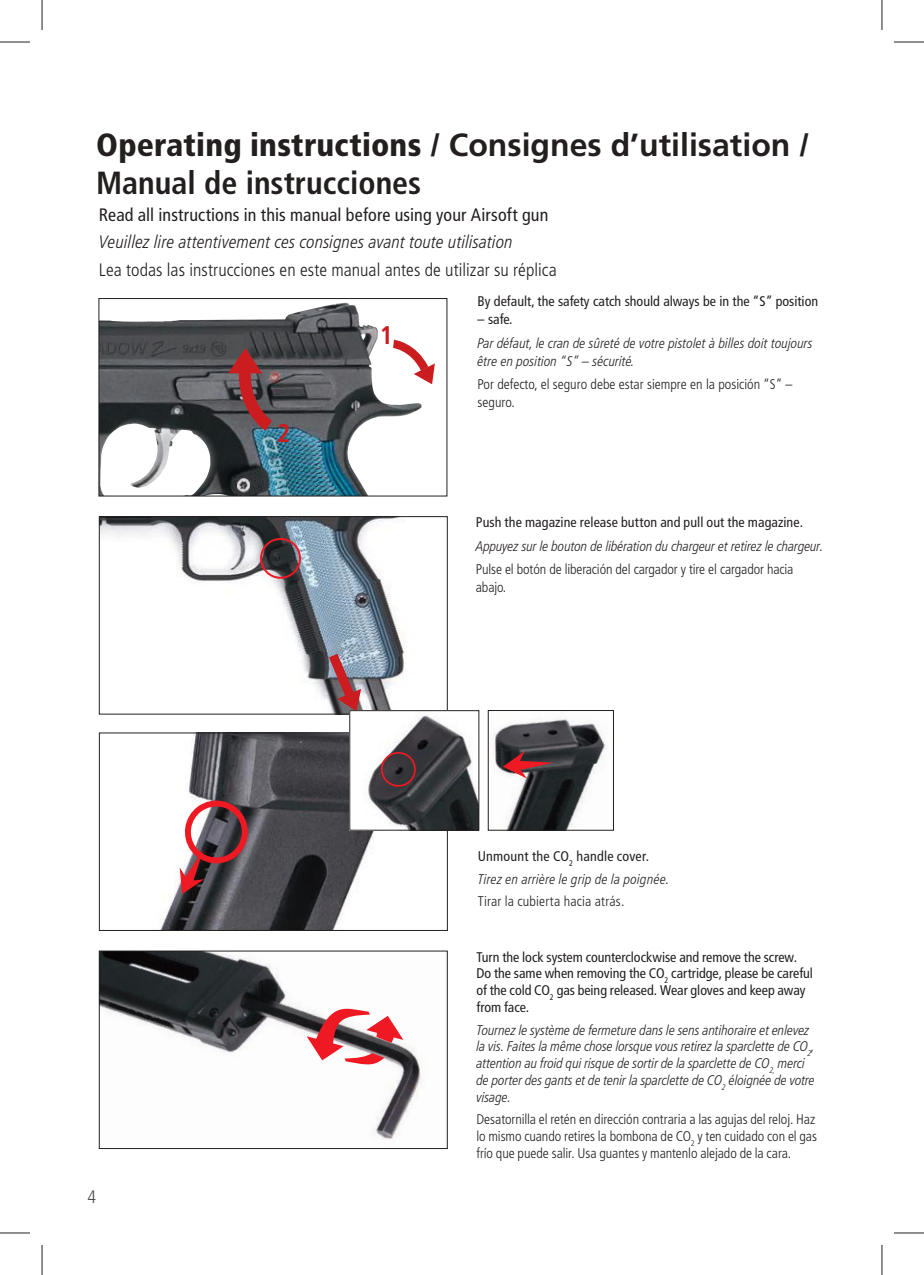
<style>
.page{position:relative;width:924px;height:1275px;background:#fff}
.page>*{position:absolute;margin:0;border:0;box-sizing:border-box;transform-origin:0 0}
.t1{font:900 condensed 32px/38.4px "Frutiger LT Pro";letter-spacing:.005em;color:#241f1f}
.t2{font:700 condensed 25.6px "Frutiger LT Pro";color:#cb1c20}
.t3{font:300 condensed 18px "Frutiger LT Pro";letter-spacing:.005em;color:#241f1f}
.t4{font:italic 300 condensed 18px "Frutiger LT Pro";letter-spacing:.005em;color:#241f1f}
.t5{font:condensed 18px "Frutiger LT Pro";letter-spacing:.005em;color:#241f1f}
.t6{font:300 condensed 18px "Frutiger LT Pro";color:#4e4b4c}
.t7{font:italic 300 condensed 14px/16.8px "Frutiger LT Pro";letter-spacing:-.005em;color:#241f1f}
.t8{font:300 condensed 14px/18px "Frutiger LT Pro";letter-spacing:-.005em;color:#241f1f}
.t9{font:condensed 14px/16.8px "Frutiger LT Pro";color:#241f1f}
.t10{font:italic 300 condensed 14px/22.4px "Frutiger LT Pro";letter-spacing:.015em;color:#241f1f}
.t11{font:300 condensed 14px "Frutiger LT Pro";letter-spacing:.015em;color:#241f1f}
.s1{font-weight:700;font-stretch:normal}
.s2{font-weight:700}
.s3{font-weight:400;font-style:normal}
</style>
<div class="page">
<img style="left:101px;top:952px;width:320px;height:188px">
<div style="left:99px;top:950px;width:348px;height:199px;border:1px solid #241f1f"></div>
<img style="left:101px;top:518px;width:304px;height:194px">
<div style="left:99px;top:516px;width:348px;height:198px;border:1px solid #241f1f"></div>
<svg style="left:329px;top:654px;width:32px;height:57px"></svg>
<img style="left:100px;top:303px;width:322px;height:191px">
<div style="left:98px;top:298px;width:349px;height:198px;border:1px solid #241f1f"></div>
<svg style="left:385px;top:336px;width:50px;height:48px"></svg>
<svg style="left:228px;top:348px;width:52px;height:89px"></svg>
<img style="left:160px;top:734px;width:285px;height:195px">
<div style="left:99px;top:732px;width:348px;height:199px;border:1px solid #241f1f"></div>
<svg style="left:178px;top:794px;width:76px;height:100px"></svg>
<img style="left:494px;top:719px;width:114px;height:109px">
<div style="left:487px;top:710px;width:126px;height:120px;border:1px solid #241f1f"></div>
<svg style="left:502px;top:751px;width:50px;height:27px"></svg>
<img style="left:351px;top:712px;width:126px;height:116px">
<div style="left:349px;top:710px;width:130px;height:120px;border:1px solid #241f1f"></div>
<div style="left:381px;top:752px;width:34px;height:34px;border:2px solid #ef1923;border-radius:50%"></div>
<svg style="left:306px;top:1000px;width:97px;height:68px"></svg>
<div style="left:260px;top:538px;width:41px;height:41px;border:2px solid #ef1923;border-radius:50%"></div>
<hr style="left:0;top:42px;width:30px;height:1px;background:#241f1f">
<hr style="left:893px;top:42px;width:30px;height:1px;background:#241f1f">
<hr style="left:0;top:1232px;width:30px;height:1px;background:#241f1f">
<hr style="left:893px;top:1232px;width:30px;height:1px;background:#241f1f">
<hr style="left:42px;top:0;width:1px;height:30px;background:#241f1f">
<hr style="left:42px;top:1245px;width:1px;height:30px;background:#241f1f">
<hr style="left:881px;top:0;width:1px;height:30px;background:#241f1f">
<hr style="left:881px;top:1245px;width:1px;height:30px;background:#241f1f">
<h1 class="t1" style="left:96px;top:126px;width:714px">Operating instructions / <span class="s1">Consignes d’utilisation</span> /<br><span class="s2">Manual de instrucciones</span></h1>
<p class="t5" style="left:99px;top:204px;width:451px">Read all instructions in this manual before using your Airsoft gun</p>
<p class="t4" style="left:99px;top:232px;width:415px">Veuillez lire attentivement ces consignes avant toute utilisation</p>
<p class="t3" style="left:99px;top:259px;width:459px">Lea todas las instrucciones en este manual antes de utilizar su réplica</p>
<p class="t6" style="left:87px;top:1186px;width:10px">4</p>
<h2 class="t2" style="left:277px;top:418px;width:15px">2</h2>
<h2 class="t2" style="left:379px;top:320px;width:15px">1</h2>
<p class="t9" style="left:477px;top:293px;width:342px">By default, the safety catch should always be in the “S” position</p>
<p class="t9" style="left:477px;top:311px;width:36px">– safe.</p>
<p class="t7" style="left:477px;top:334px;width:336px;line-height:18px">Par défaut, le cran de sûreté de votre pistolet à billes doit toujours être en position “S” – sécurité.</p>
<p class="t8" style="left:477px;top:376px;width:316px">Por defecto, el seguro debe estar siempre en la posición “S” – seguro.</p>
<p class="t9" style="left:475px;top:514px;width:328px">Push the magazine release button and pull out the magazine.</p>
<p class="t7" style="left:475px;top:537px;width:349px">Appuyez sur le bouton de libération du chargeur et retirez le chargeur.</p>
<p class="t8" style="left:475px;top:560px;width:319px">Pulse el botón de liberación del cargador y tire el cargador hacia abajo.</p>
<p class="t10" style="left:477px;top:845px;width:193px"><span class="s3">Unmount the CO</span><sub>2</sub> <span class="s3">handle cover.<br></span>Tirez en arrière le grip de la poignée.</p>
<p class="t11" style="left:477px;top:893px;width:148px">Tirar la cubierta hacia atrás.</p>
<p class="t9" style="left:476px;top:948px;width:338px">Turn the lock system counterclockwise and remove the screw.<br>Do the same when removing the CO<sub>2</sub> cartridge, please be careful of the cold CO<sub>2</sub> gas being released. Wear gloves and keep away from face.</p>
<p class="t7" style="left:476px;top:1021px;width:340px">Tournez le système de fermeture dans le sens antihoraire et enlevez la vis. Faites la même chose lorsque vous retirez la sparclette de CO<sub>2</sub>, attention au froid qui risque de sortir de la sparclette de CO<sub>2,</sub> merci de porter des gants et de tenir la sparclette de CO<sub>2</sub> éloignée de votre visage.</p>
<p class="t8" style="left:476px;top:1111px;width:342px;line-height:16.8px">Desatornilla el retén en dirección contraria a las agujas del reloj. Haz lo mismo cuando retires la bombona de CO<sub>2</sub> y ten cuidado con el gas frío que puede salir. Usa guantes y mantenlo alejado de la cara.</p>
</div>
